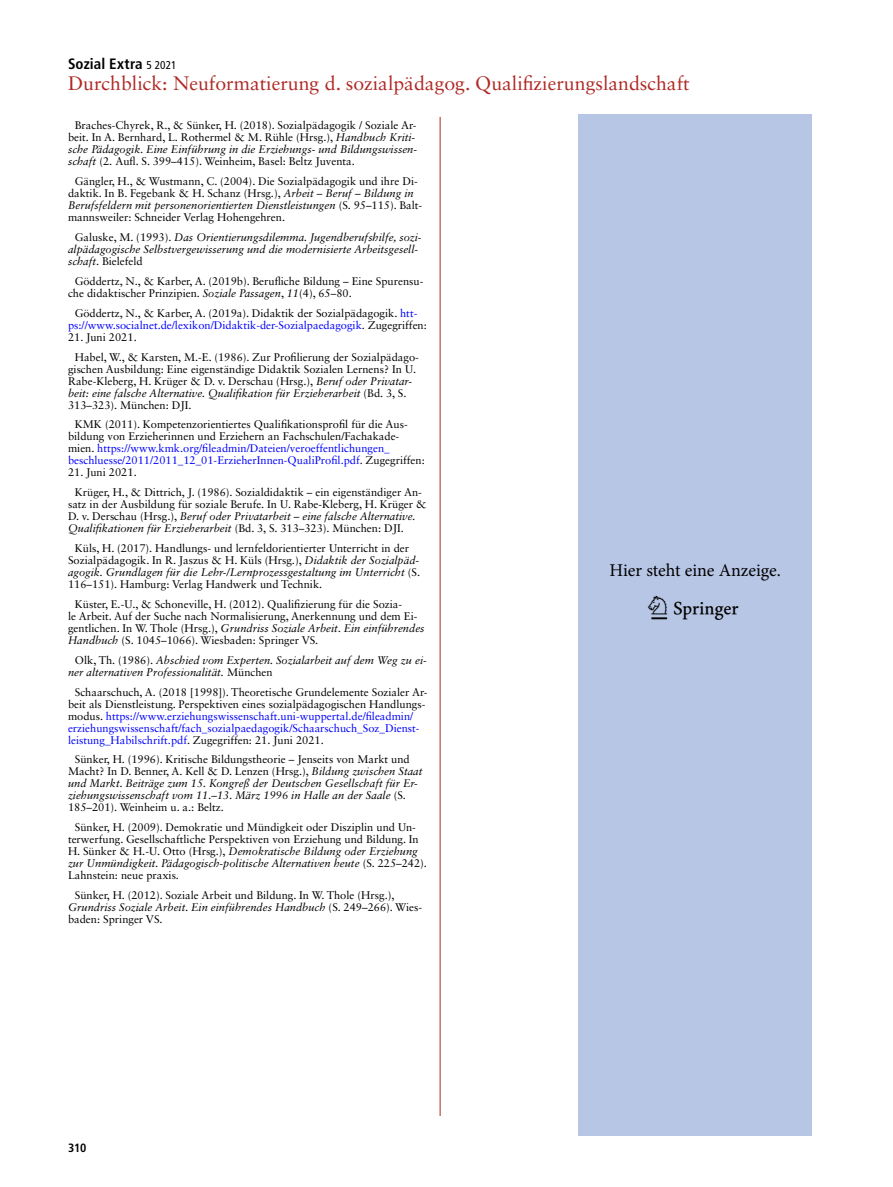
<style>
.page{position:relative;width:893px;height:1187px;background:#fff}
.page>*{position:absolute;margin:0;border:0;box-sizing:border-box;transform-origin:0 0}
.t1{font:33px "Springnew";color:#000}
.t2{font:19.5px "Sabon LT Std";color:#af2925}
.t3{font:18px "Minion Pro";color:#000}
.t4{font:700 condensed 15px "Frutiger";letter-spacing:.005em;color:#000}
.t5{font:700 condensed 12px "Frutiger";color:#000}
.t6{font:11.1px/12px "Sabon LT Std";color:#000}
.t7{font:italic 11.1px/12px "Sabon LT Std";color:#000}
.s1{font-weight:400;font-size:11.25px}
.s2{font-style:italic}
.s3{font-style:normal}
.s4{color:#00f}
</style>
<div class="page">
<hr style="left:440px;top:117px;width:1px;height:999px;background:#af2925">
<div style="left:578px;top:115px;width:234px;height:1020px;background:#b8c6e6"></div>
<h3 class="t4" style="left:68px;top:55px;width:110px">Sozial Extra <span class="s1">5 2021</span></h3>
<h2 class="t2" style="left:68px;top:72px;width:623px">Durchblick: Neuformatierung d. sozialpädagog. Qualifizierungslandschaft</h2>
<p class="t6" style="left:68px;top:119px;width:351px;text-indent:7px">Braches-Chyrek, R., &amp; Sünker, H. (2018). Sozialpädagogik / Soziale Ar&shy;beit. In A. Bernhard, L. Rothermel &amp; M. Rühle (Hrsg.), <span class="s2">Handbuch Kriti&shy;sche Pädagogik. Eine Einführung in die Erziehungs- und Bildungswissen&shy;schaft</span> (2. Aufl. S. 399–415). Weinheim, Basel: Beltz Juventa.</p>
<p class="t6" style="left:68px;top:175px;width:356px;text-indent:7px">Gängler, H., &amp; Wustmann, C. (2004). Die Sozialpädagogik und ihre Di&shy;daktik. In B. Fegebank &amp; H. Schanz (Hrsg.), <span class="s2">Arbeit – Beruf – Bildung in Berufsfeldern mit personenorientierten Dienstleistungen</span> (S. 95–115). Balt&shy;mannsweiler: Schneider Verlag Hohengehren.</p>
<p class="t7" style="left:68px;top:231px;width:355px;text-indent:7px"><span class="s3">Galuske, M. (1993).</span> Das Orientierungsdilemma. Jugendberufshilfe, sozi&shy;alpädagogische Selbstvergewisserung und die modernisierte Arbeitsgesell&shy;schaft<span class="s3">. Bielefeld</span></p>
<p class="t6" style="left:68px;top:275px;width:357px;text-indent:7px">Göddertz, N., &amp; Karber, A. (2019b). Berufliche Bildung – Eine Spurensu&shy;che didaktischer Prinzipien. <span class="s2">Soziale Passagen</span>, <span class="s2">11</span>(4), 65–80.</p>
<p class="t6" style="left:68px;top:307px;width:360px;text-align:center">Göddertz, N., &amp; Karber, A. (2019a). Didaktik der Sozialpädagogik. <span class="s4">htt&shy;ps://www.socialnet.de/lexikon/Didaktik-der-Sozialpaedagogik</span>. Zugegriffen:</p>
<p class="t6" style="left:75px;top:327px;width:346px;line-height:19.8px;text-indent:-7px">21. Juni 2021.<br>Habel, W., &amp; Karsten, M.-E. (1986). Zur Profilierung der Sozialpädago-</p>
<p class="t6" style="left:68px;top:362px;width:350px">gischen Ausbildung: Eine eigenständige Didaktik Sozialen Lernens? In U.<br>Rabe-Kleberg, H. Krüger &amp; D. v. Derschau (Hrsg.), <span class="s2">Beruf oder Privatar&shy;beit: eine falsche Alternative. Qualifikation für Erzieherarbeit</span> (Bd. 3, S.<br>313–323). München: DJI.</p>
<p class="t6" style="left:68px;top:418px;width:358px;text-indent:7px">KMK (2011). Kompetenzorientiertes Qualifikationsprofil für die Aus&shy;bildung von Erzieherinnen und Erziehern an Fachschulen/Fachakade&shy;mien. <span class="s4">https://www.kmk.org/fileadmin/Dateien/veroeffentlichungen_ beschluesse/2011/2011_12_01-ErzieherInnen-QualiProfil.pdf</span>. Zugegriffen:</p>
<p class="t6" style="left:75px;top:462px;width:348px;line-height:19.8px;text-indent:-7px">21. Juni 2021.<br>Krüger, H., &amp; Dittrich, J. (1986). Sozialdidaktik – ein eigenständiger An-</p>
<p class="t6" style="left:68px;top:498px;width:360px">satz in der Ausbildung für soziale Berufe. In U. Rabe-Kleberg, H. Krüger &amp;<br>D. v. Derschau (Hrsg.), <span class="s2">Beruf oder Privatarbeit – eine falsche Alternative.<br>Qualifikationen für Erzieherarbeit</span> (Bd. 3, S. 313–323). München: DJI.</p>
<p class="t6" style="left:68px;top:542px;width:354px;text-indent:7px">Küls, H. (2017). Handlungs- und lernfeldorientierter Unterricht in der Sozialpädagogik. In R. Jaszus &amp; H. Küls (Hrsg.), <span class="s2">Didaktik der Sozialpäd&shy;agogik. Grundlagen für die Lehr-/Lernprozessgestaltung im Unterricht</span> (S.<br>116–151). Hamburg: Verlag Handwerk und Technik.</p>
<p class="t6" style="left:68px;top:598px;width:358px;text-indent:7px">Küster, E.-U., &amp; Schoneville, H. (2012). Qualifizierung für die Sozia-<br>le Arbeit. Auf der Suche nach Normalisierung, Anerkennung und dem Ei&shy;gentlichen. In W. Thole (Hrsg.), <span class="s2">Grundriss Soziale Arbeit. Ein einführendes Handbuch</span> (S. 1045–1066). Wiesbaden: Springer VS.</p>
<p class="t7" style="left:68px;top:654px;width:360px;text-indent:7px"><span class="s3">Olk, Th. (1986).</span> Abschied vom Experten. Sozialarbeit auf dem Weg zu ei&shy;ner alternativen Professionalität. <span class="s3">München</span></p>
<p class="t6" style="left:68px;top:685px;width:361px;text-indent:7px">Schaarschuch, A. (2018 [1998]). Theoretische Grundelemente Sozialer Ar&shy;beit als Dienstleistung. Perspektiven eines sozialpädagogischen Handlungs&shy;modus. <span class="s4">https://www.erziehungswissenschaft.uni-wuppertal.de/fileadmin/ erziehungswissenschaft/fach_sozialpaedagogik/Schaarschuch_Soz_Dienst&shy;leistung_Habilschrift.pdf</span>. Zugegriffen: 21. Juni 2021.</p>
<p class="t7" style="left:68px;top:753px;width:356px;text-indent:7px"><span class="s3">Sünker, H. (1996). Kritische Bildungstheorie – Jenseits von Markt und Macht? In D. Benner, A. Kell &amp; D. Lenzen (Hrsg.),</span> Bildung zwischen Staat und Markt. Beiträge zum 15. Kongreß der Deutschen Gesellschaft für Er&shy;ziehungswissenschaft vom 11.–13. März 1996 in Halle an der Saale <span class="s3">(S.<br>185–201). Weinheim u. a.: Beltz.</span></p>
<p class="t6" style="left:68px;top:821px;width:360px;text-indent:7px">Sünker, H. (2009). Demokratie und Mündigkeit oder Disziplin und Un&shy;terwerfung. Gesellschaftliche Perspektiven von Erziehung und Bildung. In H. Sünker &amp; H.-U. Otto (Hrsg.), <span class="s2">Demokratische Bildung oder Erziehung zur Unmündigkeit. Pädagogisch-politische Alternativen heute</span> (S. 225–242).<br>Lahnstein: neue praxis.</p>
<p class="t6" style="left:68px;top:889px;width:356px;text-indent:7px">Sünker, H. (2012). Soziale Arbeit und Bildung. In W. Thole (Hrsg.),<br><span class="s2">Grundriss Soziale Arbeit. Ein einführendes Handbuch</span> (S. 249–266). Wies&shy;baden: Springer VS.</p>
<p class="t5" style="left:68px;top:1140px;width:20px">310</p>
<h3 class="t3" style="left:610px;top:558px;width:173px">Hier steht eine Anzeige.</h3>
<h1 class="t1" style="left:651px;top:595px;width:89px">123</h1>
</div>
